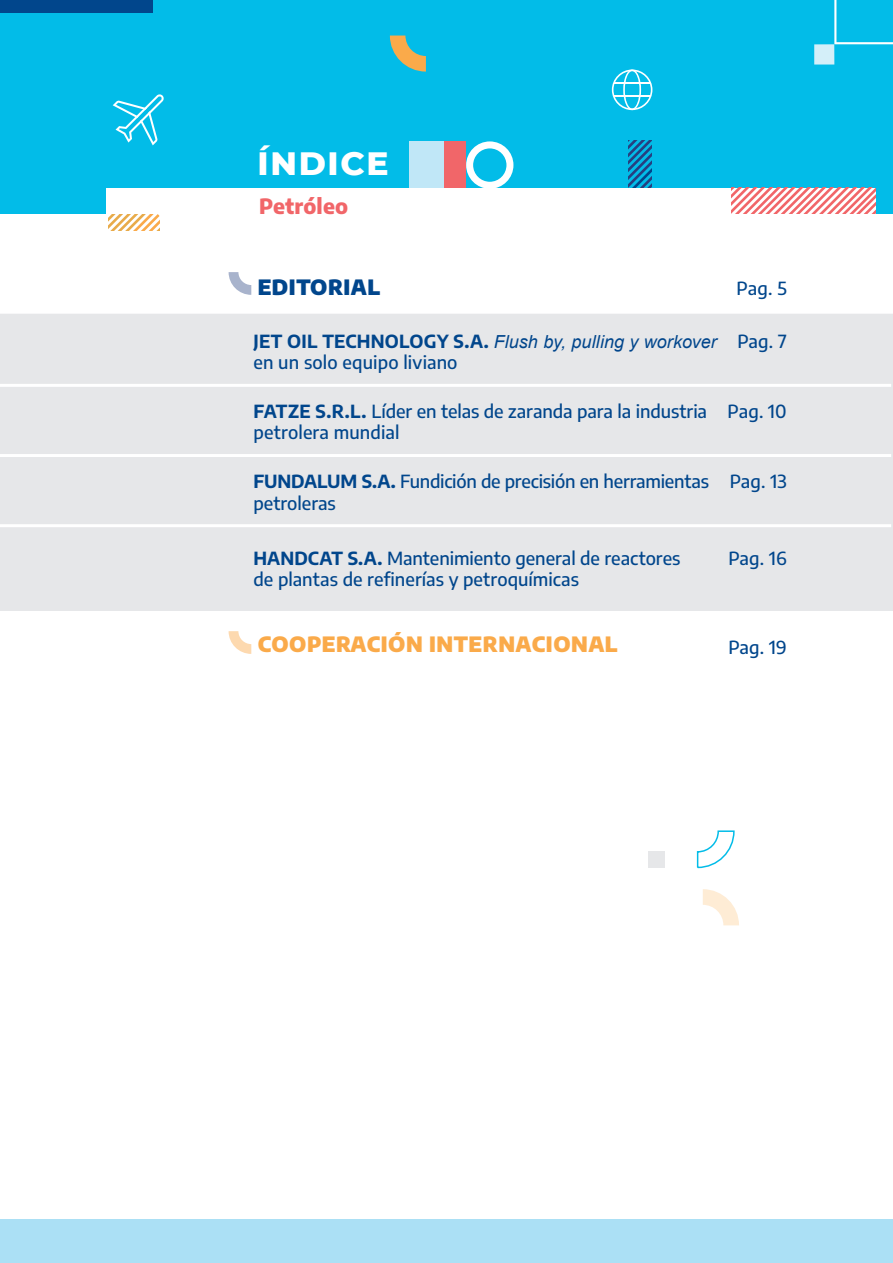
<style>
.page{position:relative;width:893px;height:1263px;background:#fff}
.page>*{position:absolute;margin:0;border:0;box-sizing:border-box;transform-origin:0 0}
.t1{font:800 33px "Montserrat";letter-spacing:.05em;color:#fff}
._1__Cap_Indice{font:900 21px "Encode Sans";letter-spacing:.025em;color:#faaa4a}
._1__Cap_Indice-2{font:900 21px "Encode Sans";letter-spacing:.025em;color:#01468c}
.t2{font:800 21px "Encode Sans";letter-spacing:.01em;color:#f16669}
.t3{font:500 18px "Encode Sans";color:#01468c}
.t4{font:italic 18px "Arial";color:#01468c}
.s1{font-family:"Encode Sans";font-weight:700;font-style:normal}
.s2{font-weight:700}
</style>
<div class="page">
<div style="left:0;top:0;width:893px;height:214px;background:#02bce8"></div>
<svg style="left:628px;top:140px;width:23px;height:48px"></svg>
<div style="left:443px;top:141px;width:23px;height:47px;background:#f16669"></div>
<div style="left:409px;top:141px;width:34px;height:47px;background:#c0e7f7"></div>
<svg style="left:466px;top:141px;width:47px;height:47px"></svg>
<div style="left:0;top:0;width:153px;height:13px;background:#01468c"></div>
<div style="left:106px;top:188px;width:770px;height:50px;background:#fff"></div>
<svg style="left:612px;top:70px;width:40px;height:40px"></svg>
<svg style="left:390px;top:36px;width:36px;height:36px"></svg>
<svg style="left:108px;top:214px;width:51px;height:16px"></svg>
<svg style="left:732px;top:188px;width:144px;height:26px"></svg>
<svg style="left:229px;top:272px;width:22px;height:23px"></svg>
<svg style="left:834px;top:0;width:59px;height:44px"></svg>
<div style="left:814px;top:44px;width:20px;height:21px;background:#d4eff9"></div>
<div style="left:0;top:1219px;width:893px;height:44px;background:#abe0f5"></div>
<svg style="left:703px;top:889px;width:36px;height:36px"></svg>
<svg style="left:696px;top:830px;width:39px;height:39px"></svg>
<div style="left:649px;top:851px;width:16px;height:16px;background:#e6e7e9"></div>
<div style="left:0;top:316px;width:893px;height:294px;background:#e6e7e9"></div>
<hr style="left:0;top:384px;width:891px;height:3px;background:#fff">
<hr style="left:0;top:454px;width:891px;height:3px;background:#fff">
<hr style="left:0;top:524px;width:891px;height:3px;background:#fff">
<svg style="left:113px;top:94px;width:51px;height:51px"></svg>
<hr style="left:0;top:314px;width:893px;height:3px;background:#e6e7e9">
<svg style="left:229px;top:631px;width:22px;height:23px"></svg>
<p class="t1" style="left:258px;top:139px;width:133px">ÍNDICE</p>
<p class="t2" style="left:259px;top:192px;width:91px">Petróleo</p>
<p class="_1__Cap_Indice-2" style="left:258px;top:273px;width:124px">EDITORIAL</p>
<p class="t3" style="left:737px;top:276px;width:52px">Pag. 5</p>
<p class="t4" style="left:253px;top:330px;width:465px"><span class="s1">JET OIL TECHNOLOGY S.A.</span> Flush by, pulling y workover</p>
<p class="t3" style="left:737px;top:329px;width:51px">Pag. 7</p>
<p class="t3" style="left:253px;top:350px;width:206px">en un solo equipo liviano</p>
<p class="t3" style="left:253px;top:399px;width:455px"><span class="s2">FATZE S.R.L.</span> Líder en telas de zaranda para la industria</p>
<p class="t3" style="left:727px;top:399px;width:61px">Pag. 10</p>
<p class="t3" style="left:253px;top:420px;width:148px">petrolera mundial</p>
<p class="t3" style="left:253px;top:469px;width:457px"><span class="s2">FUNDALUM S.A.</span> Fundición de precisión en herramientas</p>
<p class="t3" style="left:730px;top:469px;width:59px">Pag. 13</p>
<p class="t3" style="left:253px;top:490px;width:84px">petroleras</p>
<p class="t3" style="left:253px;top:545px;width:429px"><span class="s2">HANDCAT S.A.</span> Mantenimiento general de reactores</p>
<p class="t3" style="left:728px;top:546px;width:60px">Pag. 16</p>
<p class="t3" style="left:253px;top:567px;width:327px">de plantas de refinerías y petroquímicas</p>
<p class="_1__Cap_Indice" style="left:258px;top:630px;width:361px">COOPERACIÓN INTERNACIONAL</p>
<p class="t3" style="left:728px;top:635px;width:60px">Pag. 19</p>
</div>
